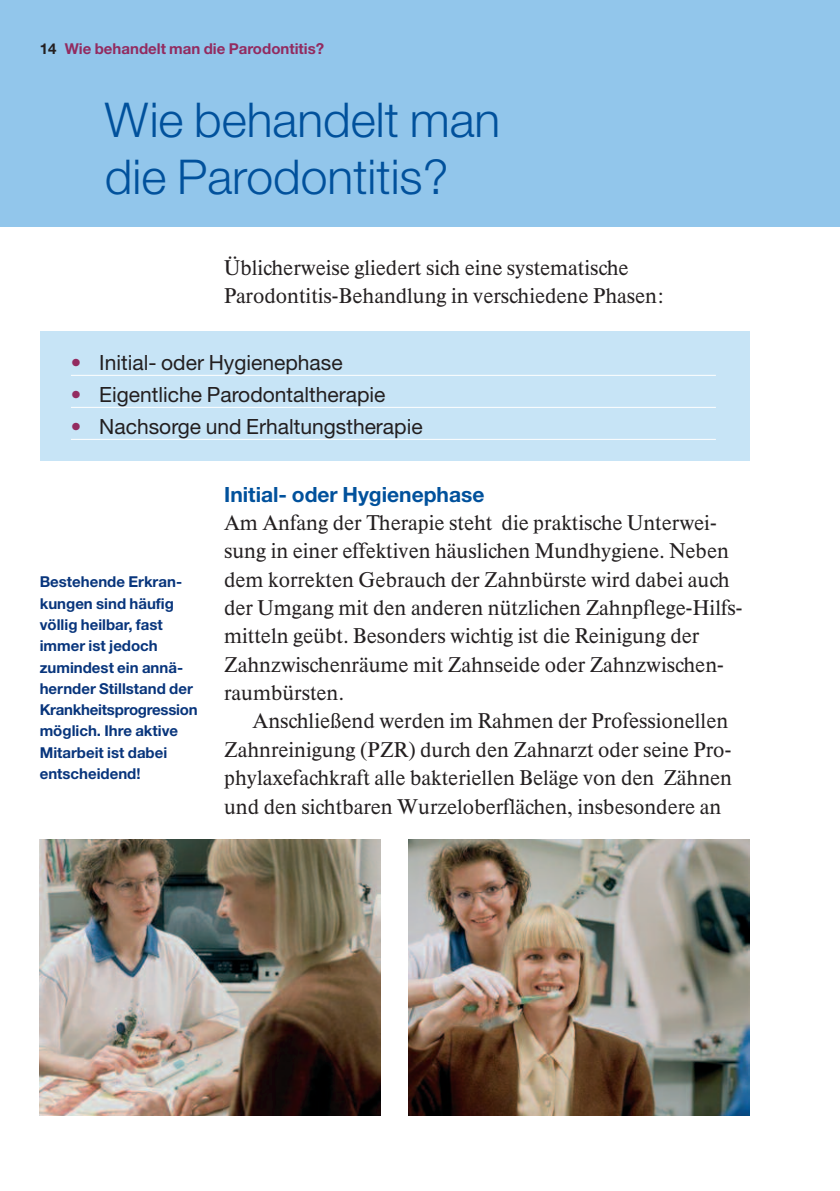
<style>
.page{position:relative;width:840px;height:1191px;background:#fff}
.page>*{position:absolute;margin:0;border:0;box-sizing:border-box;transform-origin:0 0}
.t1{font:300 48px/56.8px "Helvetica Neue";color:#01519c}
.t2{font:500 21px/28.4px "Times BQ";color:#231f20}
.t3{font:21px "Helvetica Neue";color:#231f20}
.t4{font:700 21px "Helvetica Neue";color:#01519c}
.t5{font:700 15px/21.2px "Helvetica Neue";color:#08357c}
.t6{font:700 15px "Helvetica Neue";color:#932b60}
.s1{color:#231f20}
.s2{color:#932b60}
</style>
<div class="page">
<div style="left:0;top:0;width:839px;height:227px;background:#92c6eb"></div>
<img style="left:40px;top:839px;width:340px;height:276px">
<img style="left:408px;top:839px;width:340px;height:276px">
<div style="left:40px;top:331px;width:709px;height:129px;background:#c7e4f6"></div>
<hr style="left:71px;top:375px;width:644px;height:1px;background:#fff">
<hr style="left:71px;top:407px;width:644px;height:1px;background:#fff">
<hr style="left:71px;top:439px;width:644px;height:1px;background:#fff">
<p class="t6" style="left:40px;top:40px;width:286px"><span class="s1">14</span> Wie behandelt man die Parodontitis?</p>
<h1 class="t1" style="left:105px;top:91px;width:397px">Wie behandelt man die Parodontitis?</h1>
<p class="t2" style="left:224px;top:253px;width:440px">Üblicherweise gliedert sich eine systematische<br>Parodontitis-Behandlung in verschiedene Phasen:</p>
<p class="t3" style="left:71px;top:350px;width:273px"><span class="s2">•</span> Initial- oder Hygienephase</p>
<p class="t3" style="left:71px;top:382px;width:316px"><span class="s2">•</span> Eigentliche Parodontaltherapie</p>
<p class="t3" style="left:71px;top:414px;width:353px"><span class="s2">•</span> Nachsorge und Erhaltungstherapie</p>
<p class="t5" style="left:40px;top:571px;width:159px">Bestehende Erkran&shy;kungen sind häufig völlig heilbar, fast immer ist jedoch zumindest ein annä&shy;hernder Stillstand der<br>Krankheitsprogression möglich. Ihre aktive<br>Mitarbeit ist dabei entscheidend!</p>
<p class="t4" style="left:224px;top:481px;width:262px">Initial- oder Hygienephase</p>
<p class="t2" style="left:224px;top:508px;width:519px">Am Anfang der Therapie steht die praktische Unterwei&shy;sung in einer effektiven häuslichen Mundhygiene. Neben dem korrekten Gebrauch der Zahnbürste wird dabei auch der Umgang mit den anderen nützlichen Zahnpflege-Hilfs&shy;mitteln geübt. Besonders wichtig ist die Reinigung der Zahnzwischenräume mit Zahnseide oder Zahnzwischen&shy;raumbürsten.</p>
<p class="t2" style="left:224px;top:706px;width:509px;text-indent:28px">Anschließend werden im Rahmen der Professionellen Zahnreinigung (PZR) durch den Zahnarzt oder seine Pro&shy;phylaxefachkraft alle bakteriellen Beläge von den Zähnen und den sichtbaren Wurzeloberflächen, insbesondere an</p>
</div>
